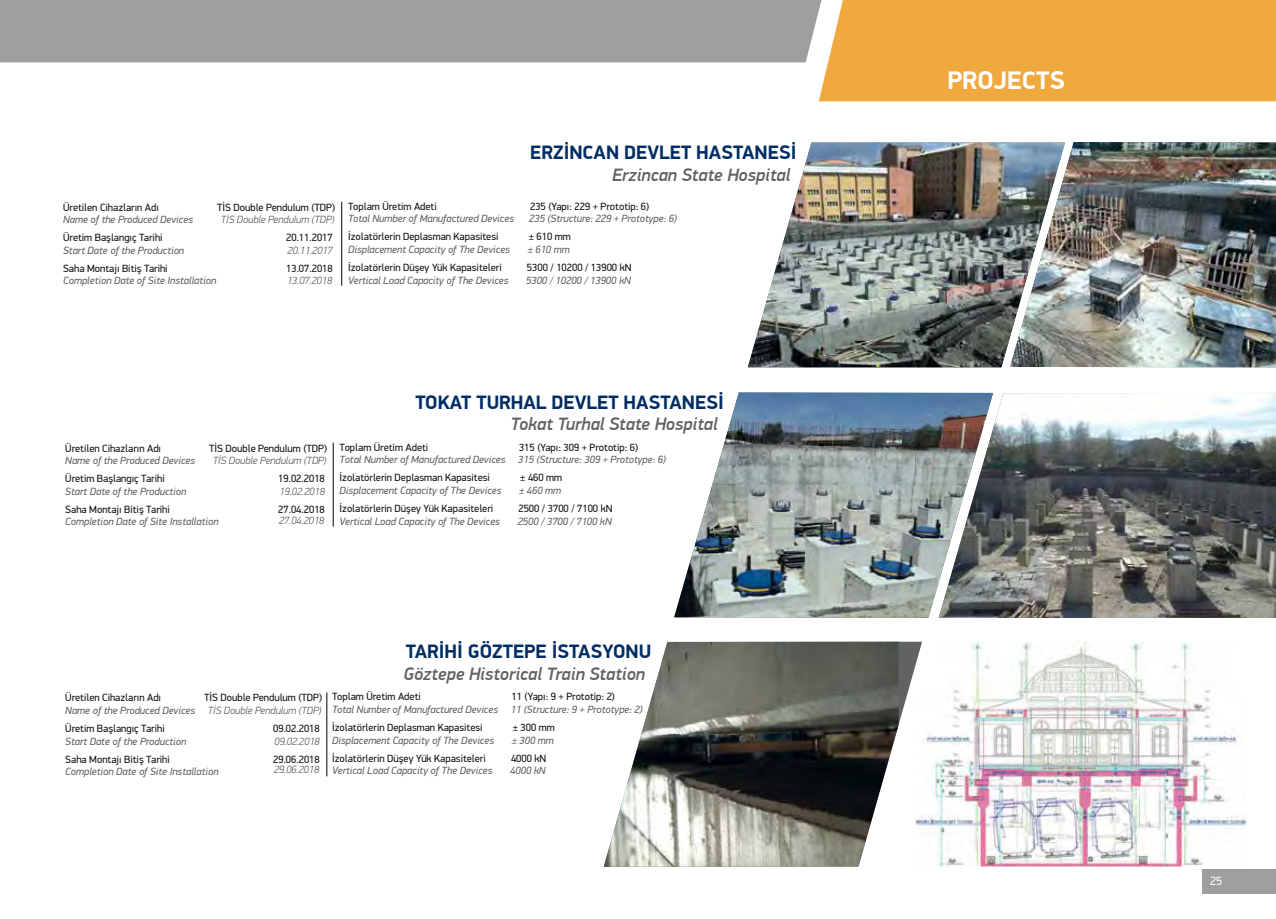
<style>
.page{position:relative;width:1276px;height:919px;background:#fff}
.page>*{position:absolute;margin:0;border:0;box-sizing:border-box;transform-origin:0 0}
.t1{font:700 25.5px "PF Din Display Pro";color:#fff}
.t2{font:700 19.5px "PF Din Display Pro";color:#012d63}
.t3{font:italic 500 18px "PF Din Display Pro";color:#606362}
.t4{font:12px "PF Din Display Pro";color:#fff}
.t5{font:italic 10.5px/12.6px "PF Din Display Pro";color:#606362;text-align:right}
.t6{font:10.5px "PF Din Display Pro";color:#121212}
.t7{font:italic 300 10.5px "PF Din Display Pro";color:#5e6463}
.s1{font-style:normal;color:#121212}
.s2{font-weight:300;color:#5e6463}
</style>
<div class="page">
<div style="left:0;top:0;width:819px;height:62px;background:#9d9f9e"></div>
<img style="left:1065px;top:142px;width:211px;height:225px">
<img style="left:748px;top:142px;width:317px;height:225px">
<img style="left:938px;top:393px;width:338px;height:225px">
<img style="left:674px;top:392px;width:319px;height:225px">
<img style="left:922px;top:642px;width:324px;height:224px">
<svg style="left:898px;top:641px;width:24px;height:188px"></svg>
<img style="left:604px;top:641px;width:294px;height:225px">
<div style="left:819px;top:0;width:457px;height:101px;background:#efa93e"></div>
<hr style="left:341px;top:202px;width:1px;height:84px;background:#000">
<hr style="left:333px;top:442px;width:1px;height:84px;background:#000">
<hr style="left:326px;top:692px;width:1px;height:84px;background:#000">
<div style="left:1202px;top:868px;width:73px;height:25px;background:#9d9f9e"></div>
<p class="t6" style="left:63px;top:201px;width:97px">Üretilen Cihazların Adı</p>
<p class="t6" style="left:217px;top:201px;width:120px">TİS Double Pendulum (TDP)</p>
<p class="t5" style="left:63px;top:213px;width:131px">Name of the Produced Devices</p>
<p class="t7" style="left:221px;top:214px;width:115px">TİS Double Pendulum (TDP)</p>
<p class="t6" style="left:63px;top:232px;width:101px">Üretim Başlangıç Tarihi</p>
<p class="t6" style="left:286px;top:232px;width:48px">20.11.2017</p>
<p class="t5" style="left:63px;top:244px;width:123px">Start Date of the Production</p>
<p class="t7" style="left:287px;top:244px;width:47px">20.11.2017</p>
<p class="t6" style="left:63px;top:262px;width:106px">Saha Montajı Bitiş Tarihi</p>
<p class="t6" style="left:286px;top:262px;width:48px">13.07.2018</p>
<p class="t5" style="left:63px;top:274px;width:155px">Completion Date of Site Installation</p>
<p class="t7" style="left:287px;top:275px;width:47px">13.07.2018</p>
<h2 class="t2" style="left:530px;top:141px;width:268px">ERZİNCAN DEVLET HASTANESİ</h2>
<h3 class="t3" style="left:612px;top:164px;width:180px">Erzincan State Hospital</h3>
<p class="t6" style="left:348px;top:200px;width:90px">Toplam Üretim Adeti</p>
<p class="t6" style="left:530px;top:200px;width:121px">235 (Yapı: 229 + Prototip: 6)</p>
<p class="t5" style="left:348px;top:212px;width:167px">Total Number of Manufactured Devices</p>
<p class="t5" style="left:529px;top:212px;width:149px">235 (Structure: 229 + Prototype: 6)</p>
<p class="t6" style="left:348px;top:230px;width:152px">İzolatörlerin Deplasman Kapasitesi</p>
<p class="t6" style="left:529px;top:230px;width:43px">± 610 mm</p>
<p class="t5" style="left:348px;top:243px;width:163px">Displacement Capacity of The Devices</p>
<p class="t5" style="left:528px;top:243px;width:43px">± 610 mm</p>
<p class="t6" style="left:348px;top:261px;width:155px">İzolatörlerin Düşey Yük Kapasiteleri</p>
<p class="t6" style="left:527px;top:261px;width:106px">5300 / 10200 / 13900 kN</p>
<p class="t5" style="left:348px;top:274px;width:162px">Vertical Load Capacity of The Devices</p>
<p class="t5" style="left:526px;top:274px;width:106px">5300 / 10200 / 13900 kN</p>
<h2 class="t2" style="left:415px;top:390px;width:310px">TOKAT TURHAL DEVLET HASTANESİ</h2>
<h3 class="t3" style="left:510px;top:413px;width:209px">Tokat Turhal State Hospital</h3>
<p class="t6" style="left:65px;top:442px;width:97px">Üretilen Cihazların Adı</p>
<p class="t6" style="left:209px;top:442px;width:120px">TİS Double Pendulum (TDP)</p>
<p class="t5" style="left:65px;top:454px;width:131px">Name of the Produced Devices</p>
<p class="t7" style="left:213px;top:454px;width:115px">TİS Double Pendulum (TDP)</p>
<p class="t6" style="left:65px;top:472px;width:101px">Üretim Başlangıç Tarihi</p>
<p class="t6" style="left:278px;top:472px;width:48px">19.02.2018</p>
<p class="t5" style="left:65px;top:485px;width:123px">Start Date of the Production</p>
<p class="t7" style="left:280px;top:485px;width:47px">19.02.2018</p>
<p class="t6" style="left:65px;top:503px;width:106px">Saha Montajı Bitiş Tarihi</p>
<p class="t6" style="left:278px;top:503px;width:48px">27.04.2018</p>
<p class="t5" style="left:65px;top:515px;width:155px">Completion Date of Site Installation</p>
<p class="t7" style="left:279px;top:514px;width:47px">27.04.2018</p>
<p class="t6" style="left:340px;top:441px;width:90px">Toplam Üretim Adeti</p>
<p class="t6" style="left:519px;top:441px;width:121px">315 (Yapı: 309 + Prototip: 6)</p>
<p class="t5" style="left:340px;top:453px;width:328px">Total Number of Manufactured Devices 315 (Structure: 309 + Prototype: 6)</p>
<p class="t6" style="left:340px;top:471px;width:152px">İzolatörlerin Deplasman Kapasitesi</p>
<p class="t6" style="left:520px;top:471px;width:43px">± 460 mm</p>
<p class="t5" style="left:340px;top:484px;width:163px">Displacement Capacity of The Devices</p>
<p class="t5" style="left:519px;top:484px;width:43px">± 460 mm</p>
<p class="t6" style="left:340px;top:502px;width:155px">İzolatörlerin Düşey Yük Kapasiteleri</p>
<p class="t6" style="left:518px;top:502px;width:96px">2500 / 3700 / 7100 kN</p>
<p class="t5" style="left:340px;top:515px;width:162px">Vertical Load Capacity of The Devices</p>
<p class="t5" style="left:518px;top:515px;width:96px">2500 / 3700 / 7100 kN</p>
<h2 class="t2" style="left:406px;top:640px;width:247px">TARİHİ GÖZTEPE İSTASYONU</h2>
<h3 class="t3" style="left:403px;top:663px;width:243px">Göztepe Historical Train Station</h3>
<p class="t5" style="left:65px;top:691px;width:258px"><span class="s1">TİS Double Pendulum (TDP)<br></span>Name of the Produced Devices <span class="s2">TİS Double Pendulum (TDP)</span></p>
<p class="t6" style="left:65px;top:722px;width:101px">Üretim Başlangıç Tarihi</p>
<p class="t6" style="left:273px;top:722px;width:48px">09.02.2018</p>
<p class="t5" style="left:65px;top:734px;width:123px">Start Date of the Production</p>
<p class="t7" style="left:274px;top:735px;width:47px">09.02.2018</p>
<p class="t6" style="left:65px;top:753px;width:106px">Saha Montajı Bitiş Tarihi</p>
<p class="t6" style="left:273px;top:753px;width:48px">29.06.2018</p>
<p class="t5" style="left:65px;top:765px;width:155px">Completion Date of Site Installation</p>
<p class="t7" style="left:274px;top:763px;width:47px">29.06.2018</p>
<p class="t6" style="left:65px;top:691px;width:97px">Üretilen Cihazların Adı</p>
<p class="t6" style="left:332px;top:690px;width:90px">Toplam Üretim Adeti</p>
<p class="t6" style="left:511px;top:690px;width:105px">11 (Yapı: 9 + Prototip: 2)</p>
<p class="t5" style="left:332px;top:703px;width:312px">Total Number of Manufactured Devices 11 (Structure: 9 + Prototype: 2)</p>
<p class="t6" style="left:332px;top:721px;width:152px">İzolatörlerin Deplasman Kapasitesi</p>
<p class="t6" style="left:513px;top:721px;width:43px">± 300 mm</p>
<p class="t5" style="left:332px;top:733px;width:163px">Displacement Capacity of The Devices</p>
<p class="t5" style="left:512px;top:733px;width:43px">± 300 mm</p>
<p class="t6" style="left:332px;top:752px;width:155px">İzolatörlerin Düşey Yük Kapasiteleri</p>
<p class="t6" style="left:511px;top:752px;width:37px">4000 kN</p>
<p class="t5" style="left:332px;top:764px;width:162px">Vertical Load Capacity of The Devices</p>
<p class="t5" style="left:510px;top:764px;width:37px">4000 kN</p>
<h1 class="t1" style="left:947px;top:65px;width:119px">PROJECTS</h1>
<p class="t4" style="left:1210px;top:874px;width:13px">25</p>
</div>
